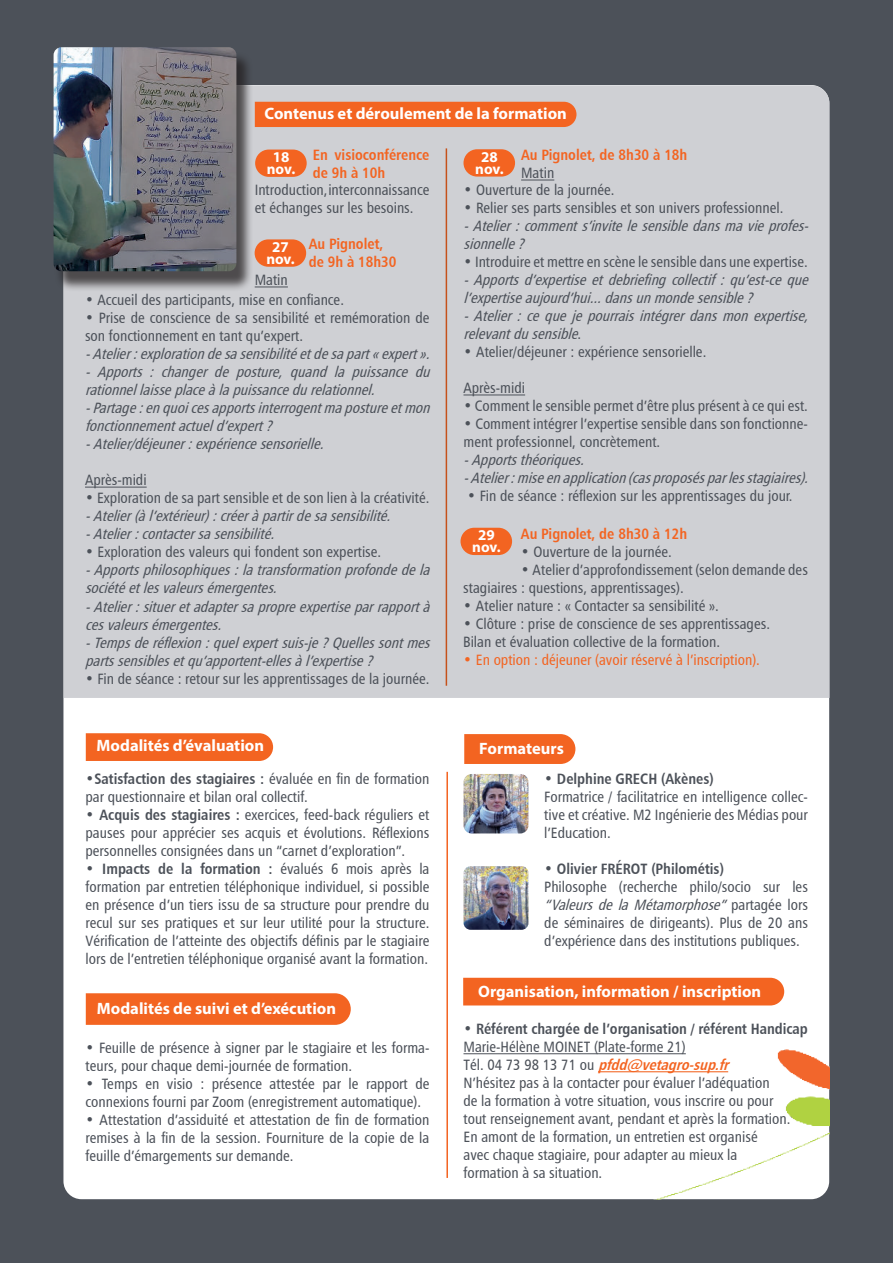
<style>
.page{position:relative;width:893px;height:1263px;background:#4c5159}
.page>*{position:absolute;margin:0;border:0;box-sizing:border-box;transform-origin:0 0}
.t1{font:700 16.5px "Myriad Pro";color:#fff}
.t2{font:15px/18px "Humanist 777 BT Roman Condensed B";color:#4c5159}
.t3{font:italic 15px/18px "Humanist 777 BT Roman Condensed B";color:#4c5159}
.t4{font:15px "Humanist 777 BT Bold Condensed B";color:#4c5159}
.t5{font:15px/18px "Humanist 777 BT Bold Condensed B";color:#f36421}
.t6{font:15px "Humanist 777 BT Roman Condensed B";color:#f36421}
.t7{font:italic 15px "Humanist 777 BT Bold Condensed B";color:#f36421}
.t8{font:700 15px/12px "Myriad Pro";color:#fff;text-align:center}
.s1{font-family:"Humanist 777 BT Roman Condensed B"}
.s2{font-family:"Humanist 777 BT Bold Condensed B"}
.s3{font-style:normal}
.s4{font-style:italic}
.s5{font-family:"Humanist 777 BT Roman Condensed B";font-style:normal;color:#4c5159}
</style>
<div class="page">
<div style="left:63px;top:85px;width:766px;height:1114px;background:#fff;border-radius:18px"></div>
<div style="left:63px;top:85px;width:767px;height:614px;background:#cfd0d4"></div>
<img style="left:487px;top:1049px;width:343px;height:150px">
<svg style="left:253px;top:100px;width:325px;height:29px;background:#ed733a"></svg>
<hr style="left:446px;top:148px;width:1px;height:538px;background:#f36421">
<hr style="left:85px;top:487px;width:62px;height:1px;background:#4c5159">
<hr style="left:463px;top:395px;width:62px;height:1px;background:#4c5159">
<svg style="left:85px;top:993px;width:266px;height:32px;background:#f36827"></svg>
<div style="left:85px;top:733px;width:189px;height:28px;background:#f36421"></div>
<svg style="left:464px;top:734px;width:112px;height:30px;background:#f36a29"></svg>
<hr style="left:446px;top:772px;width:2px;height:406px;background:#f36421">
<svg style="left:463px;top:977px;width:322px;height:29px;background:#f36c2d"></svg>
<hr style="left:463px;top:1053px;width:223px;height:1px;background:#4c5159">
<hr style="left:598px;top:1071px;width:130px;height:1px;background:#f36421">
<div style="left:255px;top:150px;width:52px;height:27px;background:#f36421;border-radius:14px"></div>
<hr style="left:521px;top:180px;width:33px;height:1px;background:#4c5159">
<hr style="left:255px;top:287px;width:33px;height:1px;background:#4c5159">
<div style="left:255px;top:239px;width:51px;height:28px;background:#f36421;border-radius:14px"></div>
<div style="left:463px;top:149px;width:52px;height:28px;background:#f36421;border-radius:14px"></div>
<div style="left:460px;top:528px;width:52px;height:27px;background:#f36421;border-radius:14px"></div>
<div style="left:54px;top:51px;width:199px;height:240px;background:#231f20;opacity:.75"></div>
<img style="left:54px;top:47px;width:182px;height:224px">
<img style="left:463px;top:774px;width:65px;height:59px">
<img style="left:463px;top:866px;width:66px;height:64px">
<p class="t1" style="left:265px;top:105px;width:304px">Contenus et déroulement de la formation</p>
<p class="t5" style="left:313px;top:147px;width:118px">En visioconférence de 9h à 10h</p>
<p class="t8" style="left:267px;top:151px;width:30px">18 nov.</p>
<p class="t5" style="left:521px;top:147px;width:168px">Au Pignolet, de 8h30 à 18h</p>
<p class="t8" style="left:475px;top:151px;width:30px">28 nov.</p>
<p class="t2" style="left:521px;top:164px;width:35px">Matin</p>
<p class="t2" style="left:255px;top:181px;width:176px">Introduction, interconnaissance et échanges sur les besoins.</p>
<p class="t5" style="left:309px;top:236px;width:89px">Au Pignolet, de 9h à 18h30</p>
<p class="t2" style="left:255px;top:271px;width:35px">Matin</p>
<p class="t8" style="left:266px;top:241px;width:30px">27 nov.</p>
<p class="t2" style="left:85px;top:291px;width:260px">• Accueil des participants, mise en confiance.</p>
<p class="t2" style="left:85px;top:309px;width:346px">• Prise de conscience de sa sensibilité et remémoration de son fonctionnement en tant qu’expert.</p>
<p class="t3" style="left:85px;top:345px;width:351px">-Atelier:explorationdesasensibilitéetdesapart«expert».</p>
<p class="t3" style="left:85px;top:363px;width:351px">- Apports : changer de posture, quand la puissance du rationnellaisseplaceàlapuissancedurelationnel. -Partage:enquoicesapportsinterrogentmapostureetmon fonctionnementactueld’expert? -Atelier/déjeuner:expériencesensorielle.</p>
<p class="t2" style="left:85px;top:472px;width:63px">Après-midi</p>
<p class="t2" style="left:85px;top:489px;width:346px">• Exploration de sa part sensible et de son lien à la créativité.</p>
<p class="t3" style="left:85px;top:507px;width:312px">-Atelier(àl’extérieur):créeràpartirdesasensibilité. -Atelier:contactersasensibilité.</p>
<p class="t2" style="left:85px;top:543px;width:298px">• Exploration des valeurs qui fondent son expertise.</p>
<p class="t3" style="left:85px;top:561px;width:351px">-Apportsphilosophiques:latransformationprofondedela sociétéetlesvaleursémergentes. -Atelier:situeretadaptersapropreexpertiseparrapportà cesvaleursémergentes. -Tempsderéflexion:quelexpertsuis-je?Quellessontmes partssensiblesetqu’apportent-ellesàl’expertise?</p>
<p class="t2" style="left:85px;top:669px;width:346px">• Fin de séance : retour sur les apprentissages de la journée.</p>
<p class="t1" style="left:97px;top:737px;width:169px">Modalités d’évaluation</p>
<p class="t4" style="left:86px;top:773px;width:345px">•Satisfaction des stagiaires : <span class="s1">évaluée en fin de formation</span></p>
<p class="t2" style="left:86px;top:788px;width:224px">par questionnaire et bilan oral collectif.</p>
<p class="t2" style="left:86px;top:806px;width:345px;text-align:justify"><span class="s2">• Acquis des stagiaires :</span> exercices, feed-back réguliers et pauses pour apprécier ses acquis et évolutions. Réflexions personnelles consignées dans un “carnet d’exploration”.</p>
<p class="t4" style="left:86px;top:863px;width:345px">• Impacts de la formation : <span class="s1">évalués 6 mois après la</span></p>
<p class="t2" style="left:86px;top:878px;width:345px;text-align:justify">formation par entretien téléphonique individuel, si possible en présence d’un tiers issu de sa structure pour prendre du recul sur ses pratiques et sur leur utilité pour la structure.<br>Vérification de l’atteinte des objectifs définis par le stagiaire lors de l’entretien téléphonique organisé avant la formation.</p>
<p class="t1" style="left:97px;top:1000px;width:241px">Modalités de suivi et d’exécution</p>
<p class="t2" style="left:86px;top:1038px;width:345px">• Feuille de présence à signer par le stagiaire et les forma&shy;teurs, pour chaque demi-journée de formation.</p>
<p class="t2" style="left:86px;top:1074px;width:345px">• Temps en visio : présence attestée par le rapport de connexions fourni par Zoom (enregistrement automatique).</p>
<p class="t2" style="left:86px;top:1110px;width:345px;text-align:justify">• Attestation d’assiduité et attestation de fin de formation remises à la fin de la session. Fourniture de la copie de la feuille d’émargements sur demande.</p>
<p class="t2" style="left:463px;top:181px;width:152px">• Ouverture de la journée.</p>
<p class="t2" style="left:463px;top:199px;width:321px">• Relier ses parts sensibles et son univers professionnel.</p>
<p class="t3" style="left:463px;top:217px;width:350px">-Atelier:comments’invitelesensibledansmavieprofes&shy;sionnelle?</p>
<p class="t2" style="left:463px;top:253px;width:346px">• Introduire et mettre en scène le sensible dans une expertise.</p>
<p class="t3" style="left:463px;top:271px;width:351px">-Apportsd’expertiseetdebriefingcollectif:qu’est-ceque l’expertiseaujourd’hui...dansunmondesensible? -Atelier:cequejepourraisintégrerdansmonexpertise, relevantdusensible<span class="s3">.</span></p>
<p class="t2" style="left:463px;top:343px;width:244px">• Atelier/déjeuner : expérience sensorielle.</p>
<p class="t2" style="left:463px;top:380px;width:63px">Après-midi</p>
<p class="t2" style="left:463px;top:397px;width:346px">• Comment le sensible permet d’être plus présent à ce qui est.</p>
<p class="t2" style="left:463px;top:415px;width:346px">• Comment intégrer l’expertise sensible dans son fonctionne&shy;ment professionnel, concrètement.</p>
<p class="t3" style="left:463px;top:451px;width:351px">-Apportsthéoriques. -Atelier:miseenapplication(casproposésparlesstagiaires).</p>
<p class="t2" style="left:467px;top:487px;width:327px">• Fin de séance : réflexion sur les apprentissages du jour.</p>
<p class="t5" style="left:521px;top:526px;width:168px">Au Pignolet, de 8h30 à 12h</p>
<p class="t2" style="left:521px;top:542px;width:152px">• Ouverture de la journée.</p>
<p class="t2" style="left:521px;top:560px;width:289px">• Atelier d’approfondissement (selon demande des</p>
<p class="t8" style="left:472px;top:530px;width:30px">29 nov.</p>
<p class="t2" style="left:463px;top:578px;width:222px">stagiaires : questions, apprentissages).</p>
<p class="t2" style="left:463px;top:596px;width:257px">• Atelier nature : « Contacter sa sensibilité ».</p>
<p class="t2" style="left:463px;top:614px;width:308px">• Clôture : prise de conscience de ses apprentissages.<br>Bilan et évaluation collective de la formation.</p>
<p class="t6" style="left:463px;top:650px;width:298px">• En option : déjeuner (avoir réservé à l’inscription).</p>
<p class="t1" style="left:479px;top:740px;width:86px">Formateurs</p>
<p class="t4" style="left:544px;top:773px;width:171px">• Delphine GRECH (Akènes)</p>
<p class="t2" style="left:544px;top:788px;width:265px;text-align:justify">Formatrice / facilitatrice en intelligence collec&shy;tive et créative. M2 Ingénierie des Médias pour l’Education.</p>
<p class="t4" style="left:544px;top:863px;width:181px">• Olivier FRÉROT (Philométis)</p>
<p class="t2" style="left:544px;top:878px;width:265px;text-align:justify">Philosophe (recherche philo/socio sur les <span class="s4">“ValeursdelaMétamorphose”</span>p a r t a g é e l o r s de séminaires de dirigeants). Plus de 20 ans d’expérience dans des institutions publiques.</p>
<p class="t1" style="left:478px;top:983px;width:285px">Organisation, information / inscription</p>
<p class="t4" style="left:463px;top:1023px;width:346px">• Référent chargée de l’organisation / référent Handicap</p>
<p class="t2" style="left:463px;top:1038px;width:224px">Marie-Hélène MOINET (Plate-forme 21)</p>
<p class="t7" style="left:463px;top:1059px;width:270px"><span class="s5">T é l . 0 4 7 3 9 8 1 3 7 1 o u</span> pfdd@vetagro-sup.fr</p>
<p class="t2" style="left:463px;top:1074px;width:329px">N’hésitez pas à la contacter pour évaluer l’adéquation<br>de la formation à votre situation, vous inscrire ou pour tout renseignement avant, pendant et après la formation.<br>En amont de la formation, un entretien est organisé<br>avec chaque stagiaire, pour adapter au mieux la formation à sa situation.</p>
</div>
